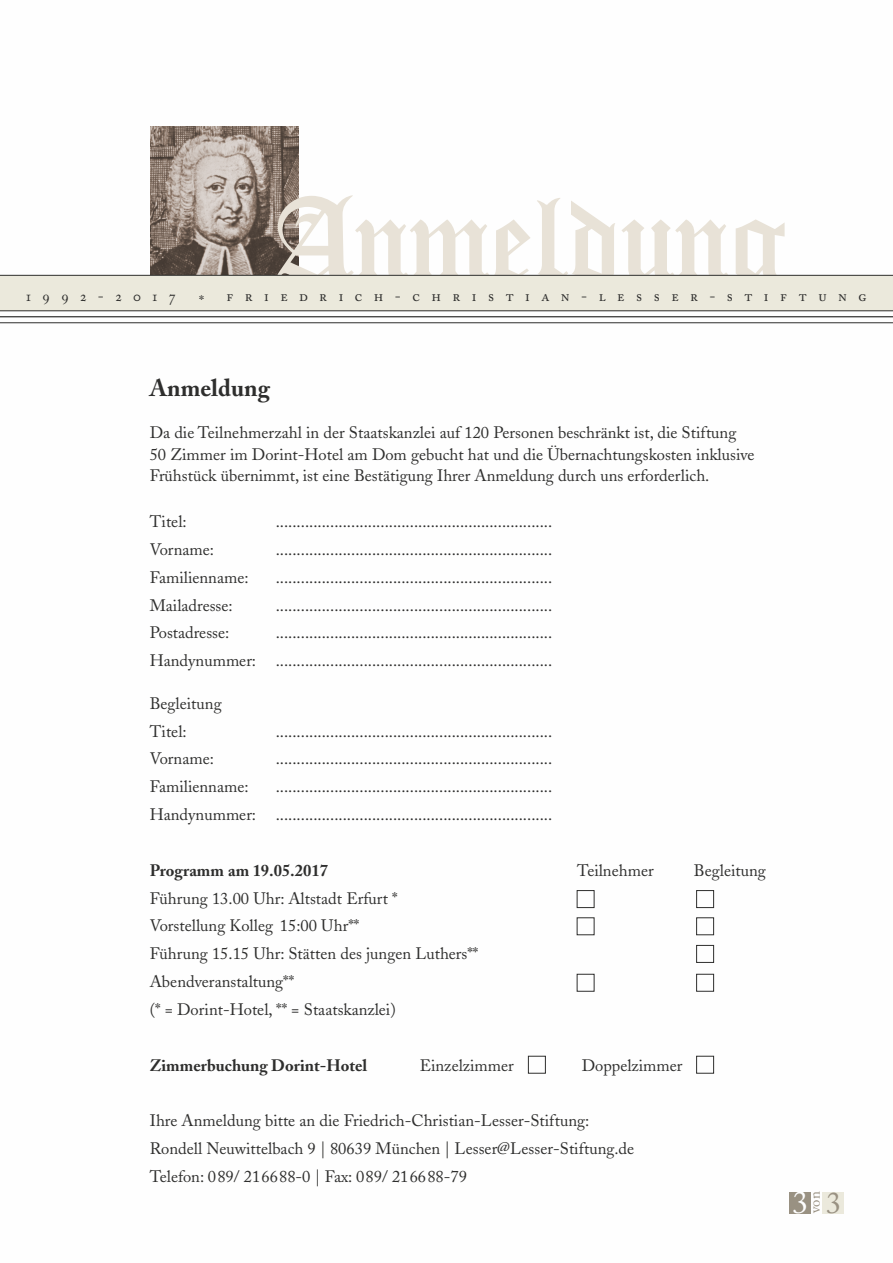
<style>
.page{position:relative;width:893px;height:1263px;background:#fff}
.page>*{position:absolute;margin:0;border:0;box-sizing:border-box;transform-origin:0 0}
.t1{font:135px "Cloister Black BT";color:#e8e2d7}
.t2{font:31.5px "Adobe Caslon";color:#fefefe}
.t3{font:30px "Adobe Caslon";color:#999182}
.t4{font:700 24px "Adobe Caslon";color:#2e2e2d}
.t5{font:16.5px/27.8px "Adobe Caslon";color:#2e2e2d}
.t6{font:700 16.5px "Adobe Caslon";color:#2e2e2d}
.t7{font:15px "Adobe Caslon Regular SC";letter-spacing:.76em;color:#2e2e2d}
.t8{font:14.7px "Adobe Caslon";color:#999182}
</style>
<div class="page">
<div style="left:822px;top:1192px;width:22px;height:21px;background:#ebe9dc"></div>
<div style="left:790px;top:1192px;width:21px;height:21px;background:#999182"></div>
<div style="left:577px;top:917px;width:17px;height:18px;border:1px solid #2e2e2d"></div>
<div style="left:577px;top:890px;width:17px;height:18px;border:1px solid #2e2e2d"></div>
<div style="left:696px;top:917px;width:18px;height:18px;border:1px solid #2e2e2d"></div>
<div style="left:696px;top:890px;width:18px;height:18px;border:1px solid #2e2e2d"></div>
<div style="left:696px;top:945px;width:18px;height:18px;border:1px solid #2e2e2d"></div>
<div style="left:696px;top:974px;width:18px;height:17px;border:1px solid #2e2e2d"></div>
<div style="left:696px;top:1056px;width:18px;height:17px;border:1px solid #2e2e2d"></div>
<div style="left:528px;top:1056px;width:18px;height:17px;border:1px solid #2e2e2d"></div>
<img style="left:150px;top:127px;width:149px;height:148px">
<div style="left:0;top:275px;width:893px;height:36px;background:#ebe9dc"></div>
<hr style="left:0;top:311px;width:893px;height:1px;background:#2e2e2d">
<hr style="left:0;top:316px;width:893px;height:1px;background:#2e2e2d">
<hr style="left:0;top:322px;width:893px;height:1px;background:#2e2e2d">
<hr style="left:0;top:275px;width:893px;height:1px;background:#2e2e2d">
<h1 class="t1" style="left:273px;top:180px;width:514px">Anmeldung</h1>
<p class="t7" style="left:280px;top:290px;width:587px">edrich-christian-lesser-stiftung</p>
<p class="t7" style="left:26px;top:290px;width:150px">1992-2017</p>
<p class="t7" style="left:227px;top:290px;width:44px">fri</p>
<p class="t7" style="left:199px;top:295px;width:6px">*</p>
<h3 class="t4" style="left:150px;top:379px;width:122px">Anmeldung</h3>
<p class="t5" style="left:150px;top:423px;width:606px;line-height:21.8px">Da die Teilnehmerzahl in der Staatskanzlei auf 120 Personen beschränkt ist, die Stiftung<br>50 Zimmer im Dorint-Hotel am Dom gebucht hat und die Übernachtungskosten inklusive<br>Frühstück übernimmt, ist eine Bestätigung Ihrer Anmeldung durch uns erforderlich.</p>
<p class="t5" style="left:150px;top:510px;width:39px">Titel:</p>
<p class="t5" style="left:276px;top:510px;width:278px">..................................................................</p>
<p class="t5" style="left:150px;top:537px;width:66px">Vorname:</p>
<p class="t5" style="left:276px;top:537px;width:278px">..................................................................</p>
<p class="t5" style="left:150px;top:565px;width:100px">Familienname:</p>
<p class="t5" style="left:276px;top:565px;width:278px">..................................................................</p>
<p class="t5" style="left:150px;top:593px;width:84px">Mailadresse:</p>
<p class="t5" style="left:276px;top:593px;width:278px">..................................................................</p>
<p class="t5" style="left:150px;top:621px;width:81px">Postadresse:</p>
<p class="t5" style="left:150px;top:621px;width:404px;text-align:right">..................................................................<br>Handynummer: ..................................................................</p>
<p class="t5" style="left:150px;top:691px;width:73px">Begleitung<br>Titel:</p>
<p class="t5" style="left:276px;top:719px;width:278px">..................................................................</p>
<p class="t5" style="left:150px;top:747px;width:66px">Vorname:</p>
<p class="t5" style="left:276px;top:747px;width:278px">..................................................................</p>
<p class="t5" style="left:150px;top:774px;width:100px">Familienname:</p>
<p class="t5" style="left:150px;top:774px;width:404px;text-align:right">..................................................................<br>Handynummer: ..................................................................</p>
<p class="t6" style="left:150px;top:864px;width:180px">Programm am 19.05.2017</p>
<p class="t5" style="left:577px;top:858px;width:78px">Teilnehmer</p>
<p class="t5" style="left:694px;top:858px;width:73px">Begleitung</p>
<p class="t5" style="left:150px;top:886px;width:330px">Führung 13.00 Uhr: Altstadt Erfurt *<br>Vorstellung Kolleg 15:00 Uhr**<br>Führung 15.15 Uhr: Stätten des jungen Luthers** Abendveranstaltung**<br>(* = Dorint-Hotel, ** = Staatskanzlei)</p>
<p class="t6" style="left:150px;top:1058px;width:219px">Zimmerbuchung Dorint-Hotel</p>
<p class="t5" style="left:420px;top:1053px;width:96px">Einzelzimmer</p>
<p class="t5" style="left:582px;top:1053px;width:102px">Doppelzimmer</p>
<p class="t5" style="left:150px;top:1108px;width:486px">Ihre Anmeldung bitte an die Friedrich-Christian-Lesser-Stiftung:<br>Rondell Neuwittelbach 9 | 80639 München | Lesser@Lesser-Stiftung.de<br>Telefon: 089/ 216688-0 | Fax: 089/ 216688-79</p>
<h2 class="t2" style="left:792px;top:1190px;width:17px">3</h2>
<p class="t8" style="left:809px;top:1213px;width:23px;rotate:-90deg">von</p>
<h3 class="t3" style="left:826px;top:1191px;width:16px">3</h3>
</div>
